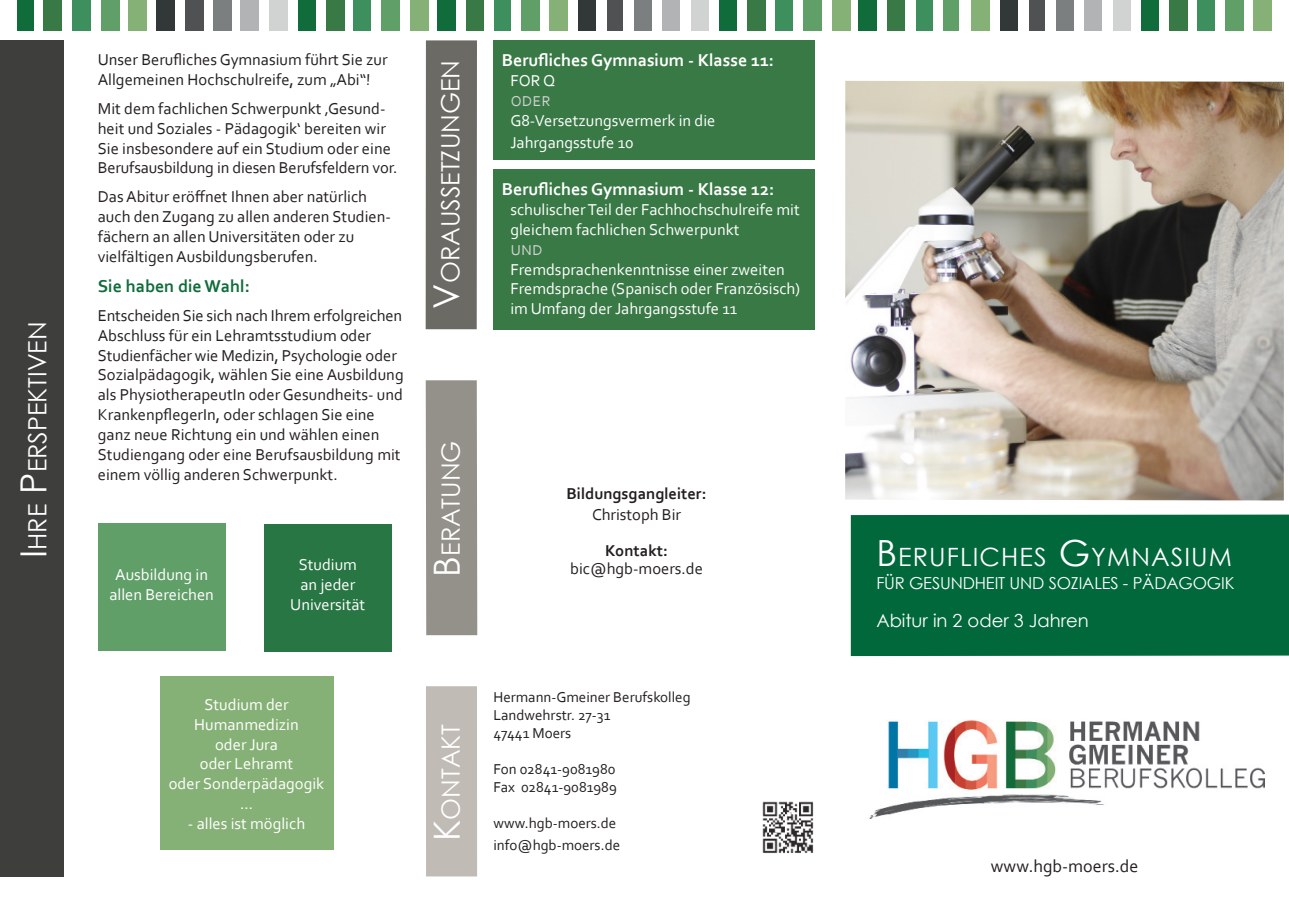
<style>
.page{position:relative;width:1289px;height:919px;background:#fff}
.page>*{position:absolute;margin:0;border:0;box-sizing:border-box;transform-origin:0 0}
.t1{font:25.2px "Century Gothic";color:#fff}
.t2{font:25.2px "Century Gothic";letter-spacing:.045em;color:#fff}
.t3{font:700 18px "Corbel";color:#fff}
.t4{font:18px "Century Gothic";color:#fff}
.t5{font:18px "Corbel";color:#231f20}
.t6{font:700 18px "Corbel";color:#106c3b}
.t7{font:16.5px/19.8px "Corbel";color:#231f20}
.t8{font:16.5px/19.8px "Corbel";color:#fff}
.t9{font:16.5px "Century Gothic";letter-spacing:-.01em;color:#fff}
.t10{font:700 16.5px "Corbel";color:#231f20}
.t11{font:15px "Corbel";color:#231f20}
.t12{font:15px "Corbel";letter-spacing:.04em;color:#d1d2d2}
.s1{font-size:36px}
</style>
<div class="page">
<img style="left:845px;top:81px;width:438px;height:419px">
<img style="left:869px;top:720px;width:394px;height:98px">
<div style="left:425px;top:40px;width:52px;height:289px;background:#6c6a65"></div>
<div style="left:426px;top:686px;width:51px;height:190px;background:#c0bbb5"></div>
<div style="left:426px;top:380px;width:51px;height:255px;background:#94918b"></div>
<img style="left:762px;top:801px;width:52px;height:52px">
<div style="left:0;top:41px;width:64px;height:835px;background:#3e3e3d"></div>
<div style="left:17px;top:0;width:16px;height:31px;background:#106c3b"></div>
<div style="left:44px;top:0;width:18px;height:31px;background:#397945"></div>
<div style="left:73px;top:0;width:18px;height:31px;background:#3e8f5e"></div>
<div style="left:101px;top:0;width:18px;height:31px;background:#619f68"></div>
<div style="left:129px;top:0;width:18px;height:31px;background:#86b176"></div>
<div style="left:156px;top:0;width:18px;height:31px;background:#323738"></div>
<div style="left:185px;top:0;width:18px;height:31px;background:#4f5152"></div>
<div style="left:213px;top:0;width:18px;height:31px;background:#7c7f80"></div>
<div style="left:241px;top:0;width:18px;height:31px;background:#b1b3b4"></div>
<div style="left:269px;top:0;width:18px;height:31px;background:#d1d2d2"></div>
<div style="left:298px;top:0;width:17px;height:31px;background:#106c3b"></div>
<div style="left:326px;top:0;width:18px;height:31px;background:#397945"></div>
<div style="left:353px;top:0;width:18px;height:31px;background:#3e8f5e"></div>
<div style="left:381px;top:0;width:18px;height:31px;background:#619f68"></div>
<div style="left:410px;top:0;width:18px;height:31px;background:#86b176"></div>
<div style="left:437px;top:0;width:18px;height:31px;background:#106c3b"></div>
<div style="left:466px;top:0;width:17px;height:31px;background:#397945"></div>
<div style="left:494px;top:0;width:17px;height:31px;background:#3e8f5e"></div>
<div style="left:521px;top:0;width:18px;height:31px;background:#619f68"></div>
<div style="left:578px;top:0;width:18px;height:31px;background:#323738"></div>
<div style="left:607px;top:0;width:16px;height:31px;background:#4f5152"></div>
<div style="left:634px;top:0;width:17px;height:31px;background:#7c7f80"></div>
<div style="left:662px;top:0;width:18px;height:31px;background:#b1b3b4"></div>
<div style="left:691px;top:0;width:17px;height:31px;background:#d1d2d2"></div>
<div style="left:550px;top:0;width:18px;height:31px;background:#86b176"></div>
<div style="left:719px;top:0;width:18px;height:31px;background:#106c3b"></div>
<div style="left:748px;top:0;width:18px;height:31px;background:#397945"></div>
<div style="left:775px;top:0;width:17px;height:31px;background:#3e8f5e"></div>
<div style="left:803px;top:0;width:18px;height:31px;background:#619f68"></div>
<div style="left:832px;top:0;width:18px;height:31px;background:#86b176"></div>
<div style="left:859px;top:0;width:18px;height:31px;background:#106c3b"></div>
<div style="left:1000px;top:0;width:17px;height:31px;background:#323738"></div>
<div style="left:1029px;top:0;width:15px;height:31px;background:#4f5152"></div>
<div style="left:1055px;top:0;width:18px;height:31px;background:#7c7f80"></div>
<div style="left:1084px;top:0;width:17px;height:31px;background:#b1b3b4"></div>
<div style="left:1112px;top:0;width:18px;height:31px;background:#d1d2d2"></div>
<div style="left:887px;top:0;width:18px;height:31px;background:#397945"></div>
<div style="left:916px;top:0;width:16px;height:31px;background:#3e8f5e"></div>
<div style="left:943px;top:0;width:16px;height:31px;background:#619f68"></div>
<div style="left:971px;top:0;width:18px;height:31px;background:#86b176"></div>
<div style="left:1141px;top:0;width:17px;height:31px;background:#106c3b"></div>
<div style="left:1169px;top:0;width:18px;height:31px;background:#397945"></div>
<div style="left:1196px;top:0;width:18px;height:31px;background:#3e8f5e"></div>
<div style="left:1225px;top:0;width:18px;height:31px;background:#619f68"></div>
<div style="left:1253px;top:0;width:18px;height:31px;background:#86b176"></div>
<div style="left:850px;top:514px;width:438px;height:142px;background:#00683b"></div>
<div style="left:493px;top:40px;width:322px;height:120px;background:#397945"></div>
<div style="left:160px;top:676px;width:173px;height:173px;background:#86b176"></div>
<div style="left:264px;top:524px;width:127px;height:127px;background:#277643"></div>
<div style="left:98px;top:523px;width:127px;height:127px;background:#619f68"></div>
<div style="left:493px;top:169px;width:322px;height:160px;background:#397945"></div>
<p class="t1" style="left:20px;top:558px;width:238px;rotate:-90deg"><span class="s1">I</span> HRE <span class="s1">P</span>ERSPEKTIVEN</p>
<p class="t7" style="left:98px;top:49px;width:291px">Unser Berufliches Gymnasium führt Sie zur</p>
<p class="t7" style="left:98px;top:69px;width:274px">Allgemeinen Hochschulreife, zum „Abi“!</p>
<p class="t7" style="left:98px;top:98px;width:301px">Mit dem fachlichen Schwerpunkt ‚Gesund&shy;heit und Soziales - Pädagogik‘ bereiten wir Sie insbesondere auf ein Studium oder eine Berufsausbildung in diesen Berufsfeldern vor.</p>
<p class="t7" style="left:98px;top:186px;width:293px">Das Abitur eröffnet Ihnen aber natürlich auch den Zugang zu allen anderen Studien&shy;fächern an allen Universitäten oder zu vielfältigen Ausbildungsberufen.</p>
<p class="t6" style="left:98px;top:275px;width:154px">Sie haben die Wahl:</p>
<p class="t7" style="left:98px;top:305px;width:307px">Entscheiden Sie sich nach Ihrem erfolgreichen Abschluss für ein Lehramtsstudium oder Studienfächer wie Medizin, Psychologie oder Sozialpädagogik, wählen Sie eine Ausbildung als PhysiotherapeutIn oder Gesundheits- und KrankenpflegerIn, oder schlagen Sie eine ganz neue Richtung ein und wählen einen Studiengang oder eine Berufsausbildung mit einem völlig anderen Schwerpunkt.</p>
<p class="t8" style="left:109px;top:564px;width:106px;text-align:center">Ausbildung in allen Bereichen</p>
<p class="t8" style="left:299px;top:554px;width:60px">Studium</p>
<p class="t8" style="left:300px;top:574px;width:56px">an jeder</p>
<p class="t8" style="left:290px;top:594px;width:76px">Universität</p>
<p class="t1" style="left:433px;top:308px;width:250px;rotate:-90deg"><span class="s1">V</span>ORAUSSETZUNGEN</p>
<p class="t1" style="left:433px;top:576px;width:135px;rotate:-90deg"><span class="s1">B</span>ERATUNG</p>
<p class="t8" style="left:194px;top:694px;width:106px;text-align:center">Studium der<br>Humanmedizin oder Jura<br>oder Lehramt</p>
<p class="t8" style="left:169px;top:773px;width:157px">oder Sonderpädagogik</p>
<p class="t8" style="left:240px;top:793px;width:15px">...</p>
<p class="t8" style="left:188px;top:813px;width:119px">- alles ist möglich</p>
<p class="t1" style="left:433px;top:840px;width:118px;rotate:-90deg"><span class="s1">K</span>ONTAKT</p>
<p class="t3" style="left:502px;top:49px;width:274px">Berufliches Gymnasium - Klasse 11:</p>
<p class="t8" style="left:510px;top:70px;width:46px">FOR Q</p>
<p class="t12" style="left:510px;top:92px;width:41px">ODER</p>
<p class="t8" style="left:510px;top:109px;width:206px;line-height:21.6px">G8-Versetzungsvermerk in die<br>Jahrgangsstufe 10</p>
<p class="t3" style="left:502px;top:178px;width:274px">Berufliches Gymnasium - Klasse 12:</p>
<p class="t8" style="left:510px;top:199px;width:291px">schulischer Teil der Fachhochschulreife mit gleichem fachlichen Schwerpunkt</p>
<p class="t12" style="left:510px;top:240px;width:33px">UND</p>
<p class="t8" style="left:510px;top:259px;width:291px">Fremdsprachenkenntnisse einer zweiten<br>Fremdsprache (Spanisch oder Französisch) im Umfang der Jahrgangsstufe 11</p>
<p class="t10" style="left:566px;top:483px;width:141px">Bildungsgangleiter:</p>
<p class="t7" style="left:592px;top:504px;width:91px">Christoph Bir</p>
<p class="t10" style="left:605px;top:540px;width:64px">Kontakt:</p>
<p class="t7" style="left:570px;top:558px;width:134px">bic@hgb-moers.de</p>
<p class="t11" style="left:493px;top:688px;width:199px">Hermann-Gmeiner Berufskolleg</p>
<p class="t11" style="left:493px;top:706px;width:119px">Landwehrstr. 27-31</p>
<p class="t11" style="left:493px;top:724px;width:79px">47441 Moers</p>
<p class="t11" style="left:493px;top:760px;width:124px">Fon 02841-9081980</p>
<p class="t11" style="left:493px;top:778px;width:125px">Fax 02841-9081989</p>
<p class="t11" style="left:493px;top:814px;width:124px">www.hgb-moers.de</p>
<p class="t11" style="left:493px;top:835px;width:128px">info@hgb-moers.de</p>
<p class="t2" style="left:876px;top:539px;width:357px"><span class="s1">B</span>ERUFLICHES <span class="s1">G</span>YMNASIUM</p>
<p class="t9" style="left:876px;top:571px;width:359px">FÜR GESUNDHEIT UND SOZIALES - PÄDAGOGIK</p>
<p class="t4" style="left:876px;top:608px;width:214px">Abitur in 2 oder 3 Jahren</p>
<p class="t5" style="left:990px;top:854px;width:149px">www.hgb-moers.de</p>
</div>
